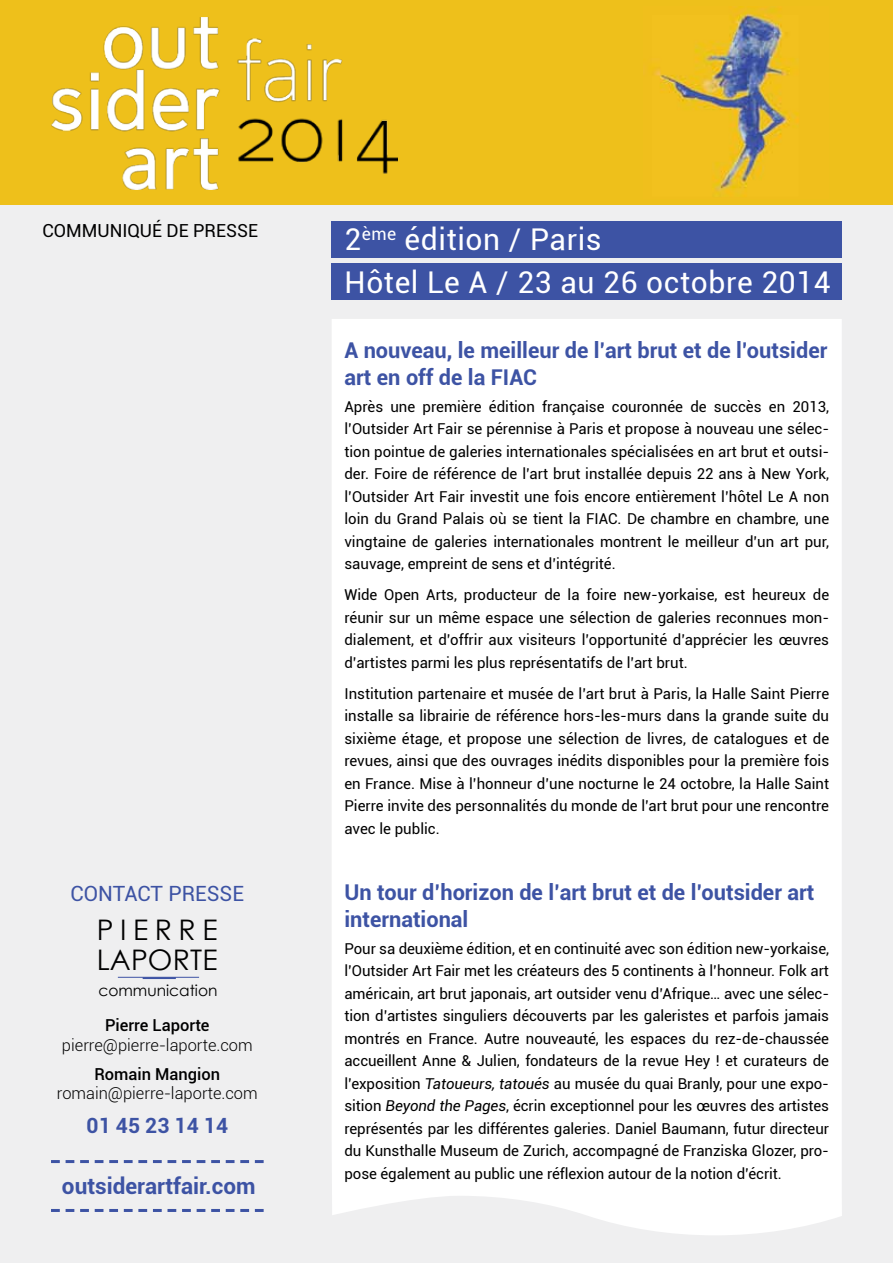
<style>
.page{position:relative;width:893px;height:1263px;background:#efeff0}
.page>*{position:absolute;margin:0;border:0;box-sizing:border-box;transform-origin:0 0}
.t1{font:30px/42.5px "Roboto";letter-spacing:.02em;color:#fff}
.t2{font:28.35px/30.2px "Century Gothic";letter-spacing:.01em;color:#000}
.t3{font:700 22.5px "Roboto";color:#3d53a4}
.t4{font:700 21.75px/27px "Roboto";color:#3d53a4}
.t5{font:21px "Roboto";color:#3d53a4}
.t6{font:700 21px "Roboto";color:#3d53a4}
.t7{font:18px "Roboto";color:#000}
.t8{font:300 16.5px "Roboto";color:#000}
.t9{font:500 16.5px "Roboto";color:#000}
.t10{font:15.45px "Century Gothic";color:#000}
.t11{font:15px/22.5px "Roboto";color:#000;text-align:justify}
.s1{font-style:italic}
</style>
<div class="page">
<div style="left:0;top:0;width:893px;height:204px;background:#eec01b"></div>
<img style="left:51px;top:17px;width:347px;height:173px">
<div style="left:332px;top:221px;width:510px;height:36px;background:#3d53a4"></div>
<div style="left:332px;top:264px;width:510px;height:36px;background:#3d53a4"></div>
<hr style="left:118px;top:977px;width:81px;height:1px;background:#3d53a4">
<hr style="left:143px;top:977px;width:33px;height:2px;background:#3d53a4">
<svg style="left:51px;top:1209px;width:213px;height:3px"></svg>
<img style="left:643px;top:6px;width:156px;height:186px">
<svg style="left:51px;top:1160px;width:213px;height:3px"></svg>
<div style="left:332px;top:319px;width:510px;height:916px;background:#fff"></div>
<p class="t7" style="left:43px;top:218px;width:217px">Communiqué de presse</p>
<h1 class="t1" style="left:344px;top:217px;width:488px">2<sup>ème</sup> édition / Paris<br>Hôtel Le A / 23 au 26 octobre 2014</h1>
<h3 class="t5" style="left:71px;top:878px;width:175px">Contact presse</h3>
<h2 class="t2" style="left:97px;top:914px;width:122px">PIERRE<br>LAPORTE</h2>
<p class="t10" style="left:98px;top:981px;width:121px">communication</p>
<p class="t9" style="left:105px;top:1014px;width:106px">Pierre Laporte</p>
<p class="t8" style="left:62px;top:1034px;width:192px">pierre@pierre-laporte.com</p>
<p class="t9" style="left:94px;top:1062px;width:127px">Romain Mangion</p>
<p class="t8" style="left:57px;top:1082px;width:202px">romain@pierre-laporte.com</p>
<h3 class="t6" style="left:87px;top:1111px;width:143px">01 45 23 14 14</h3>
<h3 class="t3" style="left:62px;top:1170px;width:195px">outsiderartfair.com</h3>
<h3 class="t4" style="left:344px;top:336px;width:484px">A nouveau, le meilleur de l’art brut et de l’outsider art en off de la FIAC</h3>
<p class="t11" style="left:344px;top:394px;width:486px">Après une première édition française couronnée de succès en 2013, l’Outsider Art Fair se pérennise à Paris et propose à nouveau une sélec&shy;tion pointue de galeries internationales spécialisées en art brut et outsi&shy;der. Foire de référence de l’art brut installée depuis 22 ans à New York, l’Outsider Art Fair investit une fois encore entièrement l’hôtel Le A non loin du Grand Palais où se tient la FIAC. De chambre en chambre, une vingtaine de galeries internationales montrent le meilleur d’un art pur, sauvage, empreint de sens et d’intégrité.</p>
<p class="t11" style="left:344px;top:583px;width:486px">Wide Open Arts, producteur de la foire new-yorkaise, est heureux de réunir sur un même espace une sélection de galeries reconnues mon&shy;dialement, et d’offrir aux visiteurs l’opportunité d’apprécier les œuvres d’artistes parmi les plus représentatifs de l’art brut.</p>
<p class="t11" style="left:344px;top:681px;width:486px">I nstitution partenaire et musée de l’art brut à Paris, la Halle Saint Pierre installe sa librairie de référence hors-les-murs dans la grande suite du sixième étage, et propose une sélection de livres, de catalogues et de revues, ainsi que des ouvrages inédits disponibles pour la première fois en France. M ise à l’honneur d’une nocturne le 24 octobre, la Halle Saint Pierre invite des personnalités du monde de l’art brut pour une rencontre avec le public.</p>
<h3 class="t4" style="left:344px;top:878px;width:472px">Un tour d’horizon de l’art brut et de l’outsider art international</h3>
<p class="t11" style="left:344px;top:937px;width:486px">Pour sa deuxième édition, et en continuité avec son édition new-yorkaise, l’Outsider Art Fair met les créateurs des 5 continents à l’honneur. Folk art américain, art brut japonais, art outsider venu d’Afrique… avec une sélec&shy;tion d’artistes singuliers découverts par les galeristes et parfois jamais montrés en France. Autre nouveauté, les espaces du rez-de-chaussée accueillent Anne &amp; Julien, fondateurs de la revue Hey ! et curateurs de l’exposition <span class="s1">Tatoueurs, tatoués</span> au musée du quai Branly, pour une expo&shy;sition <span class="s1">Beyond the Pages</span>, écrin exceptionnel pour les œuvres des artistes représentés par les différentes galeries. Daniel Baumann, futur directeur du Kunsthalle M useum de Zurich, accompagné de Franziska Glozer, pro&shy;pose également au public une réflexion autour de la notion d’écrit.</p>
</div>
